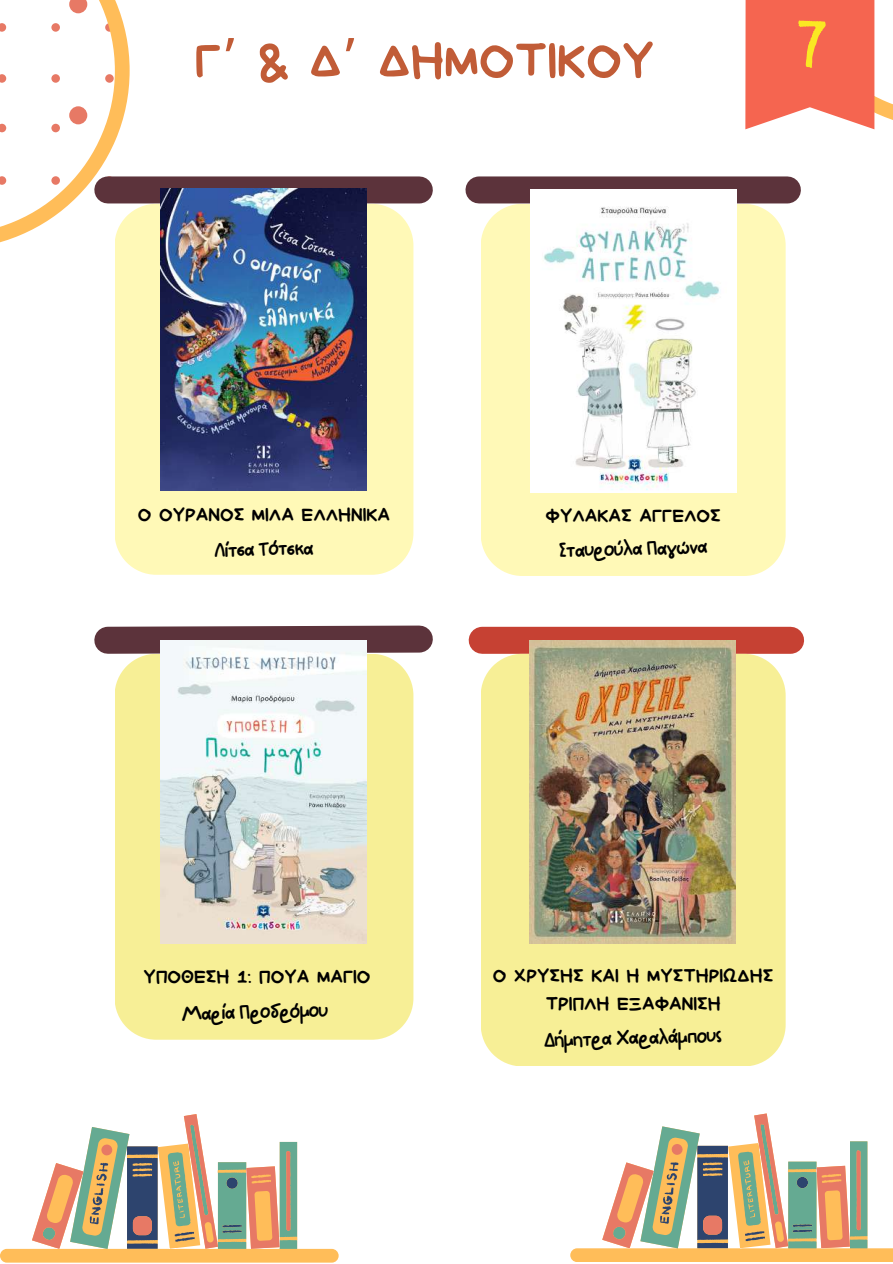
<style>
.page{position:relative;width:893px;height:1264px;background:#fff}
.page>*{position:absolute;margin:0;border:0;box-sizing:border-box;transform-origin:0 0}
.t1{font:67.65px "Janmeid";color:#fae823}
.t2{font:53.7px "Bryndan Write";color:#c15c37}
.t3{font:21.9px "NF One Little Font Regular";color:#000}
.t4{font:20.55px/28.2px "Bryndan Write";color:#000;text-align:center}
.s1{font-family:"Noto Sans Gurmukhi"}
</style>
<div class="page">
<div style="left:479px;top:176px;width:308px;height:27px;background:#5c333b"></div>
<svg style="left:0;top:1142px;width:338px;height:120px"></svg>
<svg style="left:32px;top:1114px;width:265px;height:134px"></svg>
<div style="left:108px;top:176px;width:311px;height:27px;background:#5c333b"></div>
<div style="left:115px;top:204px;width:298px;height:371px;background:#fff9b7"></div>
<svg style="left:0;top:0;width:129px;height:248px"></svg>
<div style="left:481px;top:204px;width:304px;height:371px;background:#fff9b7"></div>
<svg style="left:745px;top:0;width:147px;height:129px"></svg>
<div style="left:482px;top:626px;width:308px;height:27px;background:#c64133"></div>
<div style="left:480px;top:653px;width:305px;height:412px;background:#f7ef96"></div>
<svg style="left:94px;top:625px;width:339px;height:29px;background:#6a454c"></svg>
<div style="left:115px;top:653px;width:298px;height:386px;background:#f7ef96"></div>
<img style="left:161px;top:188px;width:206px;height:303px">
<img style="left:530px;top:190px;width:206px;height:303px">
<img style="left:161px;top:640px;width:206px;height:303px">
<svg style="left:570px;top:1141px;width:322px;height:120px"></svg>
<svg style="left:602px;top:1113px;width:265px;height:135px"></svg>
<img style="left:530px;top:640px;width:205px;height:303px">
<h2 class="t2" style="left:195px;top:34px;width:461px">Γ<span class="s1">’</span> &amp; Δ<span class="s1">’</span> ΔΗΜΟΤΙΚΟΥ</h2>
<h1 class="t1" style="left:794px;top:17px;width:36px">7</h1>
<p class="t4" style="left:138px;top:501px;width:254px">Ο ΟΥΡΑΝΟΣ ΜΙΛΑ ΕΛΛΗΝΙΚΑ</p>
<p class="t3" style="left:214px;top:536px;width:101px;rotate:-1deg">Λίτσα Τότσκα</p>
<p class="t4" style="left:545px;top:502px;width:177px">ΦΥΛΑΚΑΣ ΑΓΓΕΛΟΣ</p>
<p class="t3" style="left:558px;top:536px;width:151px;rotate:-1deg">Σταυρούλα Παγώνα</p>
<p class="t4" style="left:144px;top:962px;width:228px">ΥΠΟΘΕΣΗ 1: ΠΟΥΑ ΜΑΓΙΟ</p>
<p class="t3" style="left:181px;top:999px;width:149px;rotate:-1deg">Μαρία Προδρόμου</p>
<p class="t4" style="left:493px;top:961px;width:282px">Ο ΧΡΥΣΗΣ ΚΑΙ Η ΜΥΣΤΗΡΙΩΔΗΣ<br>ΤΡΙΠΛΗ ΕΞΑΦΑΝΙΣΗ</p>
<p class="t3" style="left:543px;top:1025px;width:180px;rotate:-1deg">Δήμητρα Χαραλάμπους</p>
</div>
